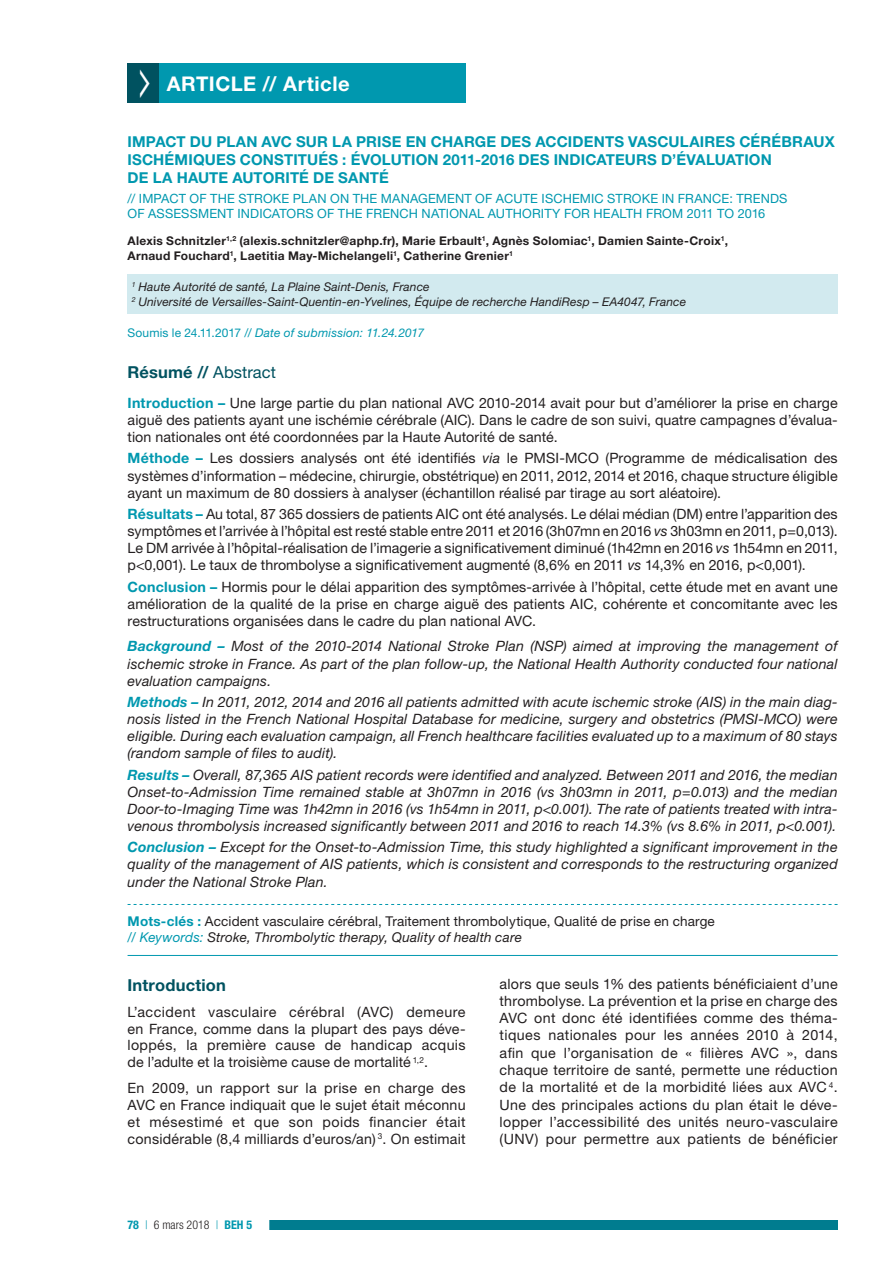
<style>
.page{position:relative;width:893px;height:1263px;background:#fff}
.page>*{position:absolute;margin:0;border:0;box-sizing:border-box;transform-origin:0 0}
.t1{font:700 20.25px "Helvetica Neue LT Std";letter-spacing:.025em;color:#fff}
.t2{font:700 16.5px "Helvetica Neue LT Std";letter-spacing:.01em;color:#005260}
.t3{font:700 15px/18px "Helvetica Neue LT Std";letter-spacing:.01em;color:#0098af}
.t4{font:14.25px/17.1px "Helvetica Neue LT Std";letter-spacing:.01em;color:#231f20;text-align:justify}
.t5{font:italic 14.25px/17.1px "Helvetica Neue LT Std";letter-spacing:.01em;color:#231f20;text-align:justify}
.t6{font:13.5px/16.2px "Helvetica Neue LT Std";letter-spacing:.01em;color:#231f20}
.t7{font:12.75px/15.3px "Helvetica Neue LT Std";letter-spacing:.01em;color:#0098af}
.t8{font:700 12px/14.4px "Helvetica Neue LT Std";letter-spacing:.025em;color:#231f20}
.t9{font:italic 12px/14.4px "Helvetica Neue LT Std";letter-spacing:.01em;color:#231f20}
.t10{font:italic 12px "Helvetica Neue LT Std";letter-spacing:.015em;color:#0098af}
.t11{font:300 condensed 12px "Helvetica Neue LT Std";color:#231f20}
.s1{font-style:normal}
.s2{font-weight:400}
.s3{font-weight:700;color:#0098af}
.s4{font-style:italic}
.s5{font-style:italic;color:#0098af}
.s6{color:#0098af}
</style>
<div class="page">
<div style="left:242px;top:1221px;width:596px;height:9px;background:#007c8f"></div>
<div style="left:110px;top:1219px;width:159px;height:12px;background:#fff"></div>
<div style="left:159px;top:64px;width:307px;height:39px;background:#0098af"></div>
<div style="left:128px;top:274px;width:710px;height:40px;background:#d2eaef"></div>
<svg style="left:128px;top:904px;width:710px;height:1px"></svg>
<hr style="left:128px;top:955px;width:710px;height:1px;background:#0098af">
<div style="left:128px;top:64px;width:31px;height:39px;background:#005260"></div>
<h1 class="t1" style="left:167px;top:71px;width:184px">ARTICLE // Article</h1>
<p class="t3" style="left:128px;top:133px;width:709px">IMPACT DU PLAN AVC SUR LA PRISE EN CHARGE DES ACCIDENTS VASCULAIRES CÉRÉBRAUX<br>ISCHÉMIQUES CONSTITUÉS : ÉVOLUTION 2011-2016 DES INDICATEURS D’ÉVALUATION<br>DE LA HAUTE AUTORITÉ DE SANTÉ</p>
<p class="t7" style="left:128px;top:190px;width:661px">// IMPACT OF THE STROKE PLAN ON THE MANAGEMENT OF ACUTE ISCHEMIC STROKE IN FRANCE: TRENDS<br>OF ASSESSMENT INDICATORS OF THE FRENCH NATIONAL AUTHORITY FOR HEALTH FROM 2011 TO 2016</p>
<p class="t8" style="left:128px;top:234px;width:602px">Alexis Schnitzler<sup>1,2</sup> (alexis.schnitzler@aphp.fr), Marie Erbault<sup>1</sup>, Agnès Solomiac<sup>1</sup>, Damien Sainte-Croix<sup>1</sup>,<br>Arnaud Fouchard<sup>1</sup>, Laetitia May-Michelangeli<sup>1</sup>, Catherine Grenier<sup>1</sup></p>
<p class="t9" style="left:132px;top:279px;width:556px"><sup>1</sup> Haute Autorité de santé, La Plaine Saint-Denis, France<br><sup>2</sup> Université de Versailles-Saint-Quentin-en-Yvelines, Équipe de recherche HandiResp – EA4047, France</p>
<p class="t10" style="left:128px;top:325px;width:298px"><span class="s1">Soumis le 24.11.2017 //</span> Date of submission: 11.24.2017</p>
<p class="t2" style="left:128px;top:362px;width:150px">Résumé // <span class="s2">Abstract</span></p>
<p class="t4" style="left:128px;top:394px;width:712px"><span class="s3">Introduction –</span> Une large partie du plan national AVC 2010-2014 avait pour but d’améliorer la prise en charge aiguë des patients ayant une ischémie cérébrale (AIC). Dans le cadre de son suivi, quatre campagnes d’évalua&shy;tion nationales ont été coordonnées par la Haute Autorité de santé.</p>
<p class="t4" style="left:128px;top:450px;width:712px"><span class="s3">Méthode –</span> Les dossiers analysés ont été identifiés <span class="s4">via</span> le PMSI-MCO (Programme de médicalisation des systèmes d’information – médecine, chirurgie, obstétrique) en 2011, 2012, 2014 et 2016, chaque structure éligible ayant un maximum de 80 dossiers à analyser (échantillon réalisé par tirage au sort aléatoire).</p>
<p class="t4" style="left:128px;top:505px;width:712px"><span class="s3">Résultats –</span> Au total, 87 365 dossiers de patients AIC ont été analysés. Le délai médian (DM) entre l’apparition des symptômes et l’arrivée à l’hôpital est resté stable entre 2011 et 2016 (3h07mn en 2016 <span class="s4">vs</span> 3h03mn en 2011, p=0,013).<br>Le DM arrivée à l’hôpital-réalisation de l’imagerie a significativement diminué (1h42mn en 2016 <span class="s4">vs</span> 1h54mn en 2011, p&lt;0,001). Le taux de thrombolyse a significativement augmenté (8,6% en 2011 <span class="s4">vs</span> 14,3% en 2016, p&lt;0,001).</p>
<p class="t4" style="left:128px;top:578px;width:712px"><span class="s3">Conclusion –</span> Hormis pour le délai apparition des symptômes-arrivée à l’hôpital, cette étude met en avant une amélioration de la qualité de la prise en charge aiguë des patients AIC, cohérente et concomitante avec les restructurations organisées dans le cadre du plan national AVC.</p>
<p class="t5" style="left:128px;top:638px;width:712px"><span class="s3">Background –</span> Most of the 2010-2014 National Stroke Plan (NSP) aimed at improving the management of ischemic stroke in France. As part of the plan follow-up, the National Health Authority conducted four national evaluation campaigns.</p>
<p class="t5" style="left:128px;top:693px;width:712px"><span class="s3">Methods –</span> In 2011, 2012, 2014 and 2016 all patients admitted with acute ischemic stroke (AIS) in the main diag&shy;nosis listed in the French National Hospital Database for medicine, surgery and obstetrics (PMSI-MCO) were eligible. During each evaluation campaign, all French healthcare facilities evaluated up to a maximum of 80 stays (random sample of files to audit).</p>
<p class="t5" style="left:128px;top:766px;width:712px"><span class="s3">Results –</span> Overall, 87,365 AIS patient records were identified and analyzed. Between 2011 and 2016, the median Onset-to-Admission Time remained stable at 3h07mn in 2016 (vs 3h03mn in 2011, p=0.013) and the median Door-to-Imaging Time was 1h42mn in 2016 (vs 1h54mn in 2011, p&lt;0.001). The rate of patients treated with intra&shy;venous thrombolysis increased significantly between 2011 and 2016 to reach 14.3% (vs 8.6% in 2011, p&lt;0.001).</p>
<p class="t5" style="left:128px;top:838px;width:712px"><span class="s3">Conclusion –</span> Except for the Onset-to-Admission Time, this study highlighted a significant improvement in the quality of the management of AIS patients, which is consistent and corresponds to the restructuring organized under the National Stroke Plan.</p>
<p class="t6" style="left:128px;top:913px;width:589px"><span class="s3">Mots-clés :</span> Accident vasculaire cérébral, Traitement thrombolytique, Qualité de prise en charge <span class="s5">// Keywords:</span> <span class="s4">Stroke, Thrombolytic therapy, Quality of health care</span></p>
<p class="t2" style="left:128px;top:975px;width:100px">Introduction</p>
<p class="t4" style="left:128px;top:1003px;width:340px">L’accident vasculaire cérébral (AVC) demeure en France, comme dans la plupart des pays déve&shy;loppés, la première cause de handicap acquis de l’adulte et la troisième cause de mortalité <sup>1,2</sup>.</p>
<p class="t4" style="left:128px;top:1079px;width:340px">En 2009, un rapport sur la prise en charge des AVC en France indiquait que le sujet était méconnu et mésestimé et que son poids financier était considérable (8,4 milliards d’euros/an) <sup>3</sup>. On estimait</p>
<p class="t4" style="left:500px;top:975px;width:340px">alors que seuls 1% des patients bénéficiaient d’une thrombolyse. La prévention et la prise en charge des AVC ont donc été identifiées comme des théma&shy;tiques nationales pour les années 2010 à 2014, afin que l’organisation de « filières AVC », dans chaque territoire de santé, permette une réduction de la mortalité et de la morbidité liées aux AVC <sup>4</sup>.<br>Une des principales actions du plan était le déve&shy;lopper l’accessibilité des unités neuro-vasculaire (UNV) pour permettre aux patients de bénéficier</p>
<p class="t11" style="left:128px;top:1218px;width:126px"><span class="s3">78</span> <span class="s6">|</span> 6 mars 2018 <span class="s6">|</span> <span class="s3">BEH 5</span></p>
</div>
